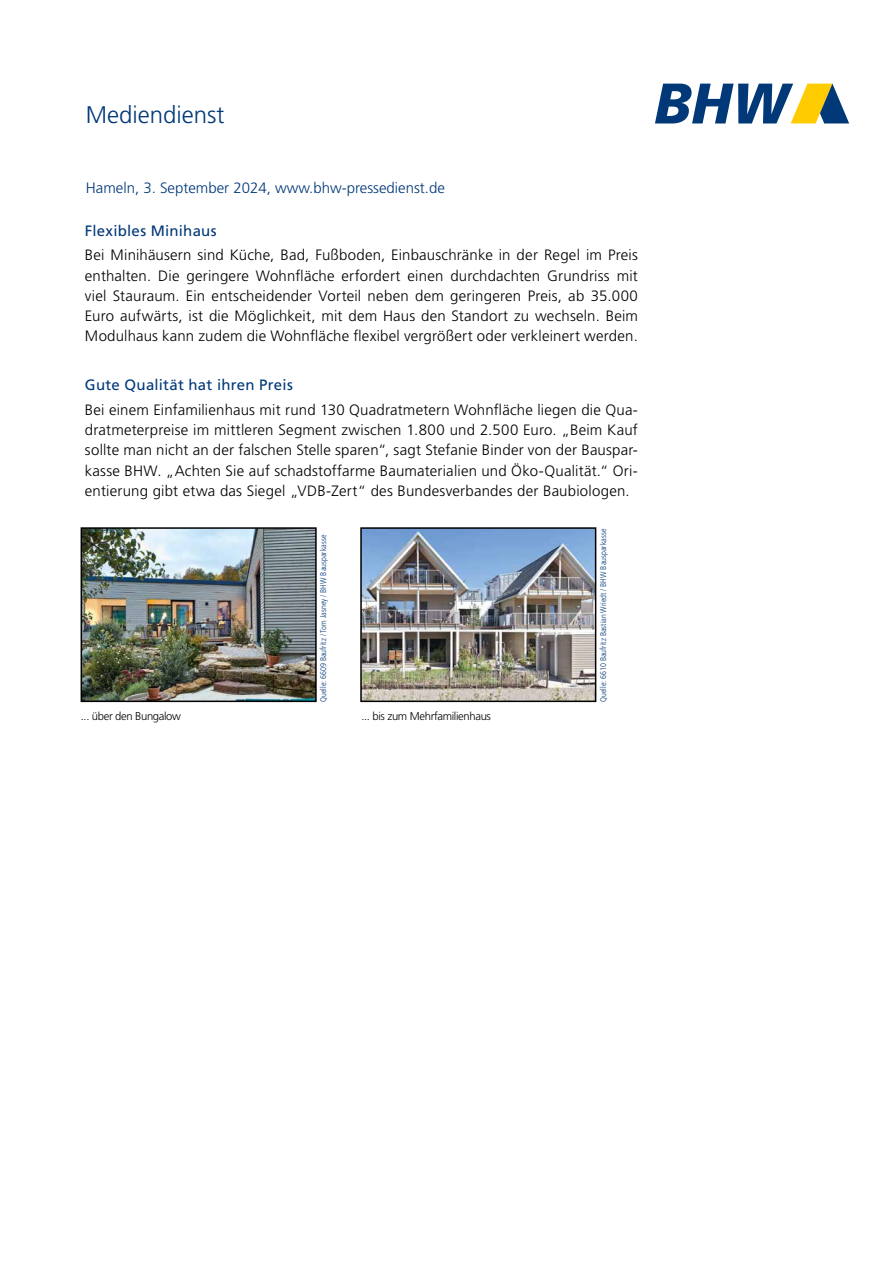
<style>
.page{position:relative;width:893px;height:1263px;background:#fff}
.page>*{position:absolute;margin:0;border:0;box-sizing:border-box;transform-origin:0 0}
.t1{font:300 24px "Frutiger LT Std";color:#003878}
.t2{font:300 15px/20.2px "Frutiger LT Std";letter-spacing:.015em;color:#000;text-align:justify}
.t3{font:300 15px "Frutiger LT Std";color:#003878}
.t4{font:15px "Frutiger LT Std";letter-spacing:.015em;color:#003878}
.t5{font:300 11.25px "Frutiger LT Std";letter-spacing:-.03em;color:#000}
.t6{font:300 condensed 8.25px "Frutiger LT Std";color:#003878}
</style>
<div class="page">
<svg style="left:655px;top:84px;width:194px;height:39px"></svg>
<img style="left:84px;top:530px;width:230px;height:169px">
<div style="left:81px;top:527px;width:236px;height:175px;border:2px solid #000"></div>
<img style="left:363px;top:530px;width:230px;height:169px">
<div style="left:360px;top:527px;width:236px;height:175px;border:2px solid #000"></div>
<h1 class="t1" style="left:86px;top:101px;width:140px">Mediendienst</h1>
<p class="t3" style="left:86px;top:179px;width:361px">Hameln, 3. September 2024, www.bhw-pressedienst.de</p>
<p class="t4" style="left:85px;top:222px;width:133px">Flexibles Minihaus</p>
<p class="t2" style="left:85px;top:245px;width:555px">Bei Minihäusern sind Küche, Bad, Fußboden, Einbauschränke in der Regel im Preis enthalten. Die geringere Wohnfläche erfordert einen durchdachten Grundriss mit viel Stauraum. Ein entscheidender Vorteil neben dem geringeren Preis, ab 35.000<br>Euro aufwärts, ist die Möglichkeit, mit dem Haus den Standort zu wechseln. Beim Modulhaus kann zudem die Wohnfläche flexibel vergrößert oder verkleinert werden.</p>
<p class="t4" style="left:85px;top:376px;width:209px">Gute Qualität hat ihren Preis</p>
<p class="t2" style="left:85px;top:400px;width:554px">Bei einem Einfamilienhaus mit rund 130 Quadratmetern Wohnfläche liegen die Qua&shy;dratmeterpreise im mittleren Segment zwischen 1.800 und 2.500 Euro. „Beim Kauf sollte man nicht an der falschen Stelle sparen“, sagt Stefanie Binder von der Bauspar&shy;kasse BHW. „Achten Sie auf schadstoffarme Baumaterialien und Öko-Qualität.“ Ori&shy;entierung gibt etwa das Siegel „VDB-Zert“ des Bundesverbandes der Baubiologen.</p>
<p class="t6" style="left:319px;top:702px;width:169px;rotate:-90deg">Quelle: 6609 Baufritz / Tom Jasney / BHW Bausparkasse</p>
<p class="t5" style="left:81px;top:709px;width:102px">... über den Bungalow</p>
<p class="t5" style="left:361px;top:709px;width:131px">... bis zum Mehrfamilienhaus</p>
<p class="t6" style="left:599px;top:702px;width:175px;rotate:-90deg">Quelle: 6610 Baufritz Bastian Wriedt / BHW Bausparkasse</p>
</div>
